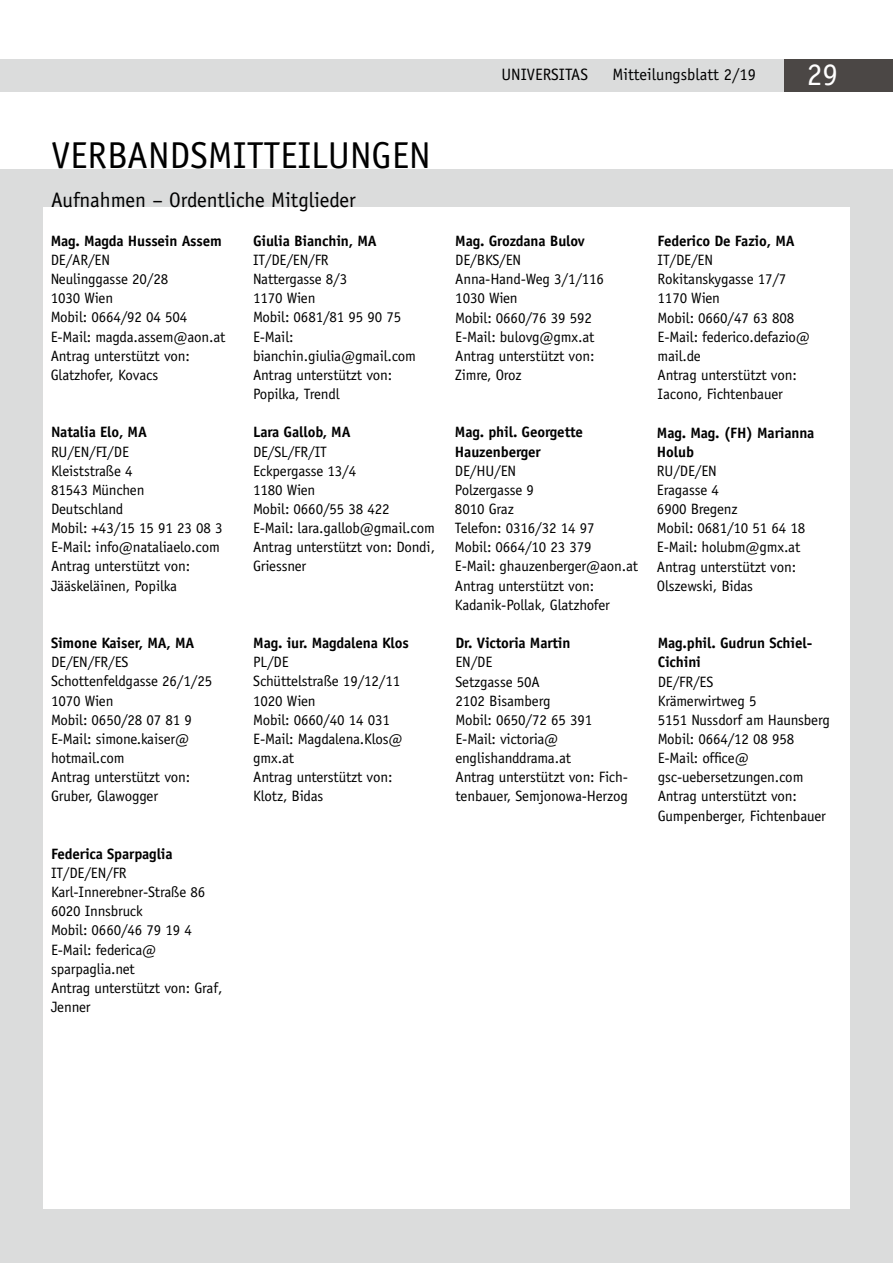
<style>
.page{position:relative;width:893px;height:1263px;background:#fff}
.page>*{position:absolute;margin:0;border:0;box-sizing:border-box;transform-origin:0 0}
.t1{font:37.5px "Officina Sans Std";color:#000}
.t2{font:31.5px "Officina Serif Std";color:#fff}
.t3{font:21px "Officina Sans Std";color:#000}
.t4{font:16.5px "Officina Sans Std";color:#000}
.t5{font:15px/19.2px "Officina Sans Std";letter-spacing:-.01em;color:#000}
.t6{font:700 15px/19.2px "Officina Sans Std";letter-spacing:-.01em;color:#000}
</style>
<div class="page">
<div style="left:0;top:59px;width:893px;height:33px;background:#dbdcdc"></div>
<div style="left:784px;top:59px;width:109px;height:33px;background:#4b4745"></div>
<div style="left:0;top:169px;width:893px;height:1094px;background:#dbdcdc"></div>
<div style="left:43px;top:208px;width:807px;height:1001px;background:#fff"></div>
<p class="t4" style="left:501px;top:65px;width:88px">UNIVERSITAS</p>
<p class="t4" style="left:612px;top:65px;width:145px">Mitteilungsblatt 2/19</p>
<h2 class="t2" style="left:807px;top:56px;width:33px">29</h2>
<h1 class="t1" style="left:51px;top:134px;width:381px">VERBANDSMITTEILUNGEN</h1>
<h3 class="t3" style="left:51px;top:188px;width:306px">Aufnahmen – Ordentliche Mitglieder</h3>
<p class="t6" style="left:51px;top:231px;width:172px">Mag. Magda Hussein Assem</p>
<p class="t5" style="left:51px;top:250px;width:176px">DE/AR/EN<br>Neulinggasse 20/28<br>1030 Wien<br>Mobil: 0664/92 04 504<br>E-Mail: magda.assem@aon.at<br>Antrag unterstützt von:<br>Glatzhofer, Kovacs</p>
<p class="t6" style="left:253px;top:231px;width:125px">Giulia Bianchin, MA</p>
<p class="t5" style="left:253px;top:250px;width:165px">IT/DE/EN/FR<br>Nattergasse 8/3<br>1170 Wien<br>Mobil: 0681/81 95 90 75<br>E-Mail: bianchin.giulia@gmail.com<br>Antrag unterstützt von:<br>Popilka, Trendl</p>
<p class="t6" style="left:51px;top:422px;width:97px">Natalia Elo, MA</p>
<p class="t5" style="left:51px;top:442px;width:173px">RU/EN/FI/DE<br>Kleiststraße 4<br>81543 München<br>Deutschland<br>Mobil: +43/15 15 91 23 08 3<br>E-Mail: info@nataliaelo.com<br>Antrag unterstützt von:<br>Jääskeläinen, Popilka</p>
<p class="t6" style="left:51px;top:633px;width:145px">Simone Kaiser, MA, MA</p>
<p class="t5" style="left:51px;top:653px;width:163px">DE/EN/FR/ES<br>Schottenfeldgasse 26/1/25<br>1070 Wien<br>Mobil: 0650/28 07 81 9<br>E-Mail: simone.kaiser@ hotmail.com<br>Antrag unterstützt von:<br>Gruber, Glawogger</p>
<p class="t6" style="left:51px;top:844px;width:123px">Federica Sparpaglia</p>
<p class="t5" style="left:51px;top:863px;width:173px">IT/DE/EN/FR<br>Karl-Innerebner-Straße 86<br>6020 Innsbruck<br>Mobil: 0660/46 79 19 4<br>E-Mail: federica@ sparpaglia.net<br>Antrag unterstützt von: Graf,<br>Jenner</p>
<p class="t6" style="left:253px;top:423px;width:99px">Lara Gallob, MA</p>
<p class="t5" style="left:253px;top:442px;width:184px">DE/SL/FR/IT<br>Eckpergasse 13/4<br>1180 Wien<br>Mobil: 0660/55 38 422<br>E-Mail: lara.gallob@gmail.com<br>Antrag unterstützt von: Dondi,<br>Griessner</p>
<p class="t6" style="left:253px;top:633px;width:157px">Mag. iur. Magdalena Klos</p>
<p class="t5" style="left:253px;top:653px;width:151px">PL/DE<br>Schüttelstraße 19/12/11<br>1020 Wien<br>Mobil: 0660/40 14 031<br>E-Mail: Magdalena.Klos@ gmx.at<br>Antrag unterstützt von:<br>Klotz, Bidas</p>
<p class="t6" style="left:455px;top:231px;width:131px">Mag. Grozdana Bulov</p>
<p class="t5" style="left:455px;top:250px;width:150px">DE/BKS/EN<br>Anna-Hand-Weg 3/1/116<br>1030 Wien<br>Mobil: 0660/76 39 592<br>E-Mail: bulovg@gmx.at<br>Antrag unterstützt von:<br>Zimre, Oroz</p>
<p class="t6" style="left:455px;top:423px;width:129px">Mag. phil. Georgette<br>Hauzenberger</p>
<p class="t5" style="left:455px;top:461px;width:185px">DE/HU/EN<br>Polzergasse 9<br>8010 Graz<br>Telefon: 0316/32 14 97<br>Mobil: 0664/10 23 379<br>E-Mail: ghauzenberger@aon.at<br>Antrag unterstützt von:<br>Kadanik-Pollak, Glatzhofer</p>
<p class="t6" style="left:455px;top:633px;width:117px">Dr. Victoria Martin</p>
<p class="t5" style="left:455px;top:653px;width:174px">EN/DE<br>Setzgasse 50A<br>2102 Bisamberg<br>Mobil: 0650/72 65 391<br>E-Mail: victoria@ englishanddrama.at<br>Antrag unterstützt von: Fich&shy;tenbauer, Semjonowa-Herzog</p>
<p class="t6" style="left:658px;top:231px;width:139px">Federico De Fazio, MA</p>
<p class="t5" style="left:658px;top:250px;width:154px">IT/DE/EN<br>Rokitanskygasse 17/7<br>1170 Wien<br>Mobil: 0660/47 63 808<br>E-Mail: federico.defazio@ mail.de<br>Antrag unterstützt von:<br>Iacono, Fichtenbauer</p>
<p class="t6" style="left:657px;top:423px;width:159px">Mag. Mag. (FH) Marianna<br>Holub</p>
<p class="t5" style="left:657px;top:461px;width:150px">RU/DE/EN<br>Eragasse 4<br>6900 Bregenz<br>Mobil: 0681/10 51 64 18<br>E-Mail: holubm@gmx.at<br>Antrag unterstützt von:<br>Olszewski, Bidas</p>
<p class="t6" style="left:658px;top:633px;width:156px">Mag.phil. Gudrun Schiel-<br>Cichini</p>
<p class="t5" style="left:658px;top:672px;width:174px">DE/FR/ES<br>Krämerwirtweg 5<br>5151 Nussdorf am Haunsberg<br>Mobil: 0664/12 08 958<br>E-Mail: office@ gsc-uebersetzungen.com<br>Antrag unterstützt von:<br>Gumpenberger, Fichtenbauer</p>
</div>
